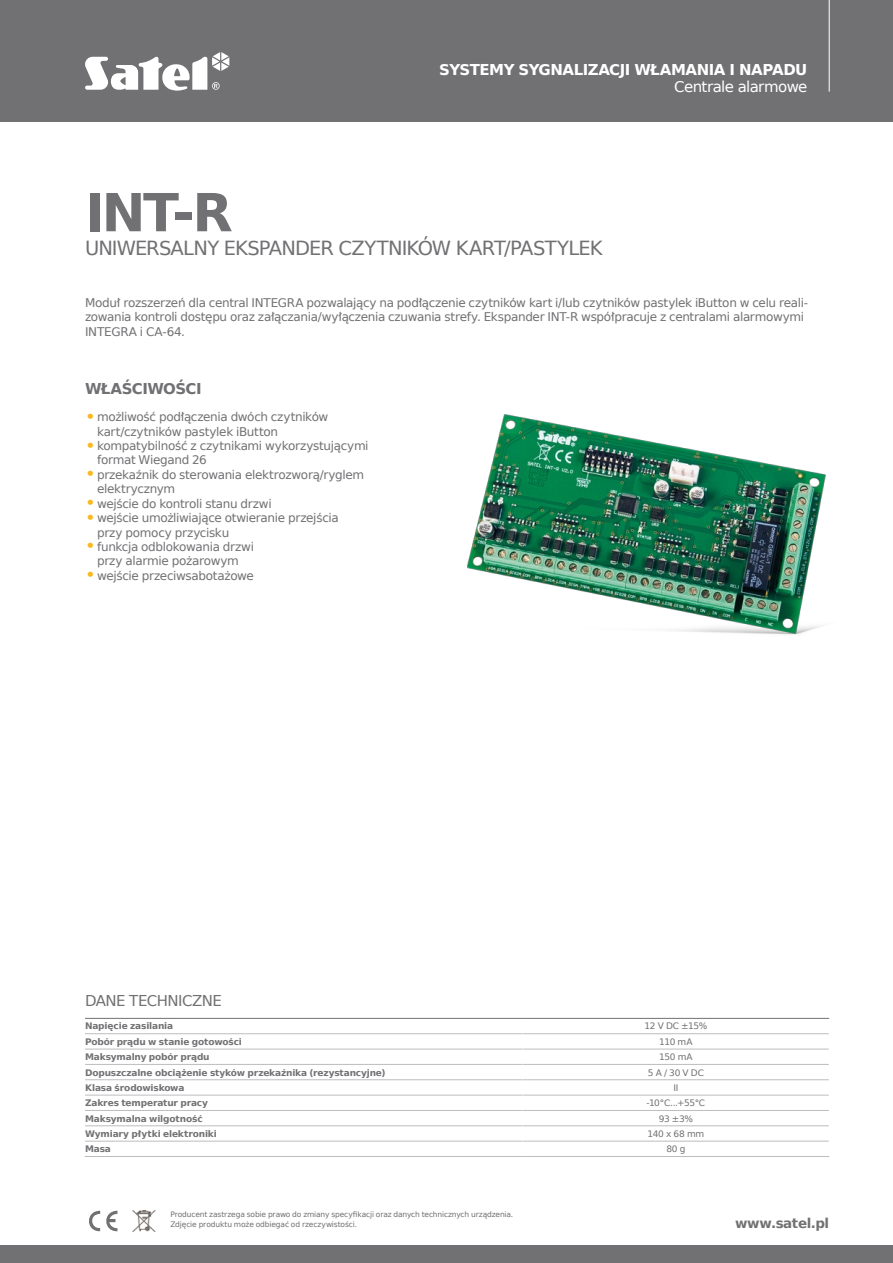
<style>
.page{position:relative;width:893px;height:1263px;background:#fff}
.page>*{position:absolute;margin:0;border:0;box-sizing:border-box;transform-origin:0 0}
.SYMBOL{font:700 52.5px "Prima Sans EU";color:#717073}
.NAZWA_PRODUKTU{font:19.5px "Prima Sans EU";letter-spacing:-.045em;color:#717073}
.t1{font:700 15px "Prima Sans EU";letter-spacing:-.035em;color:#fff}
.t2{font:15px "Prima Sans EU";letter-spacing:-.04em;color:#fff}
.DANE_TECHNICZNE{font:15px "Prima Sans EU";letter-spacing:-.04em;color:#717073}
._02_-_ŚRÓDTYTUŁ{font:700 15px "Prima Sans EU";letter-spacing:-.04em;color:#717073}
.t3{font:700 13.5px "Prima Sans EU";letter-spacing:-.03em;color:#717073}
._03_-_PUNKTORY{font:12px/14.4px "Prima Sans EU";letter-spacing:-.025em;color:#717073}
._01_-_OPIS{font:12px/14.4px "Prima Sans EU";letter-spacing:-.03em;color:#717073}
.TABELA_-_MENU{font:700 9px "Prima Sans EU";letter-spacing:-.02em;color:#717073}
.TABELA_-_DANE{font:9px "Prima Sans EU";letter-spacing:-.025em;color:#717073}
.t4{font:7.5px/10.5px "Prima Sans EU";letter-spacing:-.015em;color:#717073}
.s1{font-size:18px;color:#fab81c}
</style>
<div class="page">
<div style="left:0;top:0;width:893px;height:121px;background:#717073"></div>
<svg style="left:85px;top:52px;width:144px;height:39px"></svg>
<hr style="left:829px;top:0;width:1px;height:92px;background:#fff">
<img style="left:132px;top:1210px;width:24px;height:22px">
<svg style="left:89px;top:1210px;width:28px;height:22px"></svg>
<div style="left:0;top:1245px;width:893px;height:18px;background:#717073"></div>
<hr style="left:523px;top:1033px;width:306px;height:1px;background:#bcbdbf">
<hr style="left:523px;top:1049px;width:306px;height:1px;background:#bcbdbf">
<hr style="left:523px;top:1064px;width:306px;height:1px;background:#bcbdbf">
<hr style="left:523px;top:1079px;width:306px;height:1px;background:#bcbdbf">
<hr style="left:523px;top:1095px;width:306px;height:1px;background:#bcbdbf">
<hr style="left:523px;top:1110px;width:306px;height:1px;background:#bcbdbf">
<hr style="left:523px;top:1125px;width:306px;height:1px;background:#bcbdbf">
<hr style="left:523px;top:1141px;width:306px;height:1px;background:#bcbdbf">
<hr style="left:523px;top:1156px;width:306px;height:1px;background:#bcbdbf">
<hr style="left:85px;top:1033px;width:438px;height:1px;background:#bcbdbf">
<hr style="left:85px;top:1049px;width:438px;height:1px;background:#bcbdbf">
<hr style="left:85px;top:1064px;width:438px;height:1px;background:#bcbdbf">
<hr style="left:85px;top:1079px;width:438px;height:1px;background:#bcbdbf">
<hr style="left:85px;top:1095px;width:438px;height:1px;background:#bcbdbf">
<hr style="left:85px;top:1110px;width:438px;height:1px;background:#bcbdbf">
<hr style="left:85px;top:1125px;width:438px;height:1px;background:#bcbdbf">
<hr style="left:85px;top:1141px;width:438px;height:1px;background:#bcbdbf">
<hr style="left:85px;top:1156px;width:438px;height:1px;background:#bcbdbf">
<hr style="left:85px;top:1018px;width:438px;height:1px;background:#717073">
<hr style="left:523px;top:1018px;width:306px;height:1px;background:#717073">
<img style="left:468px;top:415px;width:358px;height:220px">
<p class="t1" style="left:439px;top:59px;width:370px">SYSTEMY SYGNALIZACJI WŁAMANIA I NAPADU</p>
<p class="t2" style="left:674px;top:76px;width:135px">Centrale alarmowe</p>
<p class="SYMBOL" style="left:85px;top:176px;width:149px">INT-R</p>
<p class="NAZWA_PRODUKTU" style="left:85px;top:234px;width:519px">UNIWERSALNY EKSPANDER CZYTNIKÓW KART/PASTYLEK</p>
<p class="_01_-_OPIS" style="left:85px;top:295px;width:725px">Moduł rozszerzeń dla central INTEGRA pozwalający na podłączenie czytników kart i/lub czytników pastylek iButton w celu reali&shy;zowania kontroli dostępu oraz załączania/wyłączenia czuwania strefy. Ekspander INT-R współpracuje z centralami alarmowymi<br>INTEGRA i CA-64.</p>
<p class="_02_-_ŚRÓDTYTUŁ" style="left:85px;top:378px;width:118px">WŁAŚCIWOŚCI</p>
<p class="_03_-_PUNKTORY" style="left:97px;top:409px;width:233px;text-indent:-12px"><span class="s1">•</span>możliwość podłączenia dwóch czytników kart/czytników pastylek iButton</p>
<p class="_03_-_PUNKTORY" style="left:97px;top:438px;width:273px;text-indent:-12px"><span class="s1">•</span>kompatybilność z czytnikami wykorzystującymi format Wiegand 26</p>
<p class="_03_-_PUNKTORY" style="left:97px;top:467px;width:269px;text-indent:-12px"><span class="s1">•</span>przekaźnik do sterowania elektrozworą/ryglem elektrycznym</p>
<p class="_03_-_PUNKTORY" style="left:85px;top:496px;width:188px"><span class="s1">•</span>wejście do kontroli stanu drzwi</p>
<p class="_03_-_PUNKTORY" style="left:97px;top:510px;width:243px;text-indent:-12px"><span class="s1">•</span>wejście umożliwiające otwieranie przejścia przy pomocy przycisku</p>
<p class="_03_-_PUNKTORY" style="left:85px;top:539px;width:170px;text-align:center"><span class="s1">•</span>funkcja odblokowania drzwi przy alarmie pożarowym</p>
<p class="_03_-_PUNKTORY" style="left:85px;top:568px;width:170px"><span class="s1">•</span>wejście przeciwsabotażowe</p>
<p class="DANE_TECHNICZNE" style="left:85px;top:990px;width:138px">DANE TECHNICZNE</p>
<p class="TABELA_-_MENU" style="left:85px;top:1020px;width:90px">Napięcie zasilania</p>
<p class="TABELA_-_DANE" style="left:644px;top:1020px;width:65px">12 V DC ±15%</p>
<p class="TABELA_-_MENU" style="left:85px;top:1035px;width:158px">Pobór prądu w stanie gotowości</p>
<p class="TABELA_-_DANE" style="left:659px;top:1035px;width:35px">110 mA</p>
<p class="TABELA_-_MENU" style="left:85px;top:1050px;width:126px">Maksymalny pobór prądu</p>
<p class="TABELA_-_DANE" style="left:659px;top:1050px;width:35px">150 mA</p>
<p class="TABELA_-_MENU" style="left:85px;top:1066px;width:302px">Dopuszczalne obciążenie styków przekaźnika (rezystancyjne)</p>
<p class="TABELA_-_DANE" style="left:648px;top:1066px;width:58px">5 A / 30 V DC</p>
<p class="TABELA_-_MENU" style="left:85px;top:1081px;width:101px">Klasa środowiskowa</p>
<p class="TABELA_-_DANE" style="left:673px;top:1081px;width:7px">II</p>
<p class="TABELA_-_MENU" style="left:85px;top:1097px;width:124px">Zakres temperatur pracy</p>
<p class="TABELA_-_DANE" style="left:647px;top:1097px;width:60px">-10°C...+55°C</p>
<p class="TABELA_-_MENU" style="left:85px;top:1112px;width:119px">Maksymalna wilgotność</p>
<p class="TABELA_-_DANE" style="left:659px;top:1112px;width:36px">93 ±3%</p>
<p class="TABELA_-_MENU" style="left:85px;top:1127px;width:133px">Wymiary płytki elektroniki</p>
<p class="TABELA_-_DANE" style="left:647px;top:1127px;width:58px">140 x 68 mm</p>
<p class="TABELA_-_MENU" style="left:85px;top:1143px;width:28px">Masa</p>
<p class="TABELA_-_DANE" style="left:666px;top:1143px;width:21px">80 g</p>
<p class="t4" style="left:170px;top:1209px;width:344px">Producent zastrzega sobie prawo do zmiany specyfikacji oraz danych technicznych urządzenia.<br>Zdjęcie produktu może odbiegać od rzeczywistości.</p>
<p class="t3" style="left:735px;top:1213px;width:96px">www.satel.pl</p>
</div>
